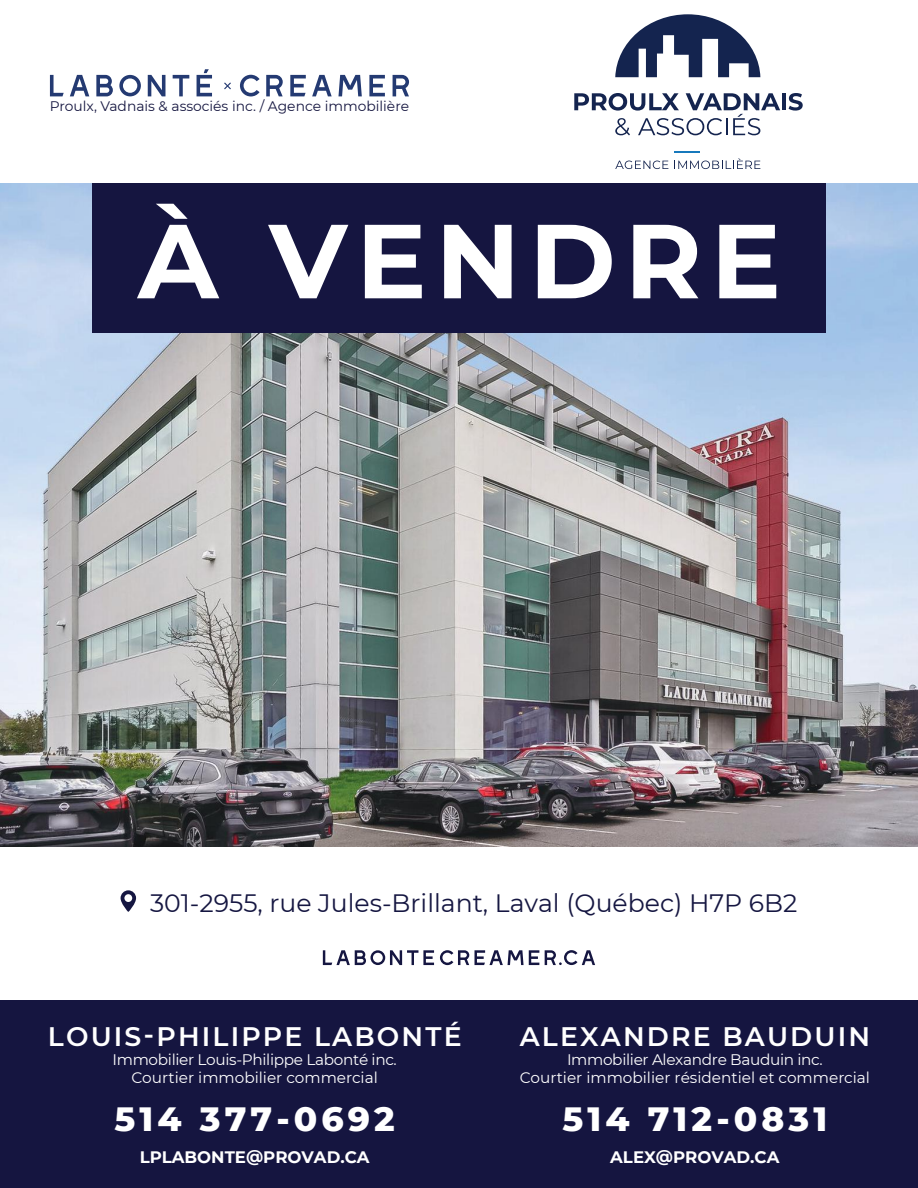
<style>
.page{position:relative;width:918px;height:1188px;background:#fff}
.page>*{position:absolute;margin:0;border:0;box-sizing:border-box;transform-origin:0 0}
.t1{font:700 105px "Montserrat";letter-spacing:.085em;color:#fff}
.t2{font:800 34.35px "Montserrat";letter-spacing:.12em;color:#fff}
.t3{font:600 26.7px "Montserrat";letter-spacing:.08em;color:#fff}
.t4{font:25.2px "Montserrat";color:#151641}
.t5{font:700 16.65px "Montserrat";color:#fff}
.t6{font:15.3px "Montserrat";letter-spacing:-.01em;color:#fff}
.t7{font:13.8px "Montserrat";color:#151640}
</style>
<div class="page">
<div style="left:0;top:1000px;width:918px;height:188px;background:#151540"></div>
<img style="left:0;top:183px;width:918px;height:664px">
<div style="left:92px;top:183px;width:734px;height:150px;background:#151540"></div>
<svg style="left:121px;top:890px;width:15px;height:22px"></svg>
<svg style="left:323px;top:950px;width:111px;height:15px"></svg>
<svg style="left:440px;top:950px;width:29px;height:15px"></svg>
<svg style="left:475px;top:950px;width:64px;height:15px"></svg>
<svg style="left:545px;top:950px;width:50px;height:15px"></svg>
<svg style="left:240px;top:75px;width:20px;height:21px"></svg>
<svg style="left:266px;top:75px;width:17px;height:21px"></svg>
<svg style="left:290px;top:75px;width:16px;height:21px"></svg>
<svg style="left:369px;top:75px;width:16px;height:21px"></svg>
<svg style="left:312px;top:75px;width:20px;height:21px"></svg>
<svg style="left:338px;top:75px;width:24px;height:21px"></svg>
<svg style="left:393px;top:75px;width:16px;height:21px"></svg>
<svg style="left:50px;top:75px;width:14px;height:21px"></svg>
<svg style="left:70px;top:75px;width:19px;height:21px"></svg>
<svg style="left:96px;top:75px;width:17px;height:21px"></svg>
<svg style="left:119px;top:75px;width:22px;height:21px"></svg>
<svg style="left:148px;top:75px;width:17px;height:21px"></svg>
<svg style="left:173px;top:75px;width:16px;height:21px"></svg>
<svg style="left:197px;top:69px;width:15px;height:27px"></svg>
<svg style="left:224px;top:82px;width:7px;height:7px"></svg>
<svg style="left:615px;top:161px;width:53px;height:8px"></svg>
<svg style="left:674px;top:158px;width:86px;height:11px"></svg>
<hr style="left:674px;top:151px;width:26px;height:2px;background:#1779bc">
<svg style="left:615px;top:14px;width:145px;height:63px"></svg>
<hr style="left:782px;top:93px;width:4px;height:17px;background:#14244f">
<svg style="left:789px;top:93px;width:14px;height:18px"></svg>
<svg style="left:574px;top:93px;width:206px;height:42px"></svg>
<p class="t7" style="left:50px;top:96px;width:361px">Proulx, Vadnais &amp; associés inc. / Agence immobilière</p>
<h1 class="t1" style="left:138px;top:185px;width:645px">À VENDRE</h1>
<h3 class="t4" style="left:150px;top:885px;width:649px">301-2955, rue Jules-Brillant, Laval (Québec) H7P 6B2</h3>
<h3 class="t3" style="left:48px;top:1018px;width:415px">LOUIS-PHILIPPE LABONTÉ</h3>
<p class="t6" style="left:132px;top:1068px;width:248px">Courtier immobilier commercial</p>
<p class="t6" style="left:113px;top:1049px;width:286px">Immobilier Louis-Philippe Labonté inc.</p>
<h2 class="t2" style="left:115px;top:1093px;width:282px">514 377-0692</h2>
<p class="t5" style="left:140px;top:1145px;width:231px">LPLABONTE@PROVAD.CA</p>
<h3 class="t3" style="left:520px;top:1018px;width:352px">ALEXANDRE BAUDUIN</h3>
<p class="t6" style="left:520px;top:1068px;width:352px">Courtier immobilier résidentiel et commercial</p>
<p class="t6" style="left:567px;top:1049px;width:257px">Immobilier Alexandre Bauduin inc.</p>
<h2 class="t2" style="left:563px;top:1093px;width:266px">514 712-0831</h2>
<p class="t5" style="left:610px;top:1145px;width:171px">ALEX@PROVAD.CA</p>
</div>
